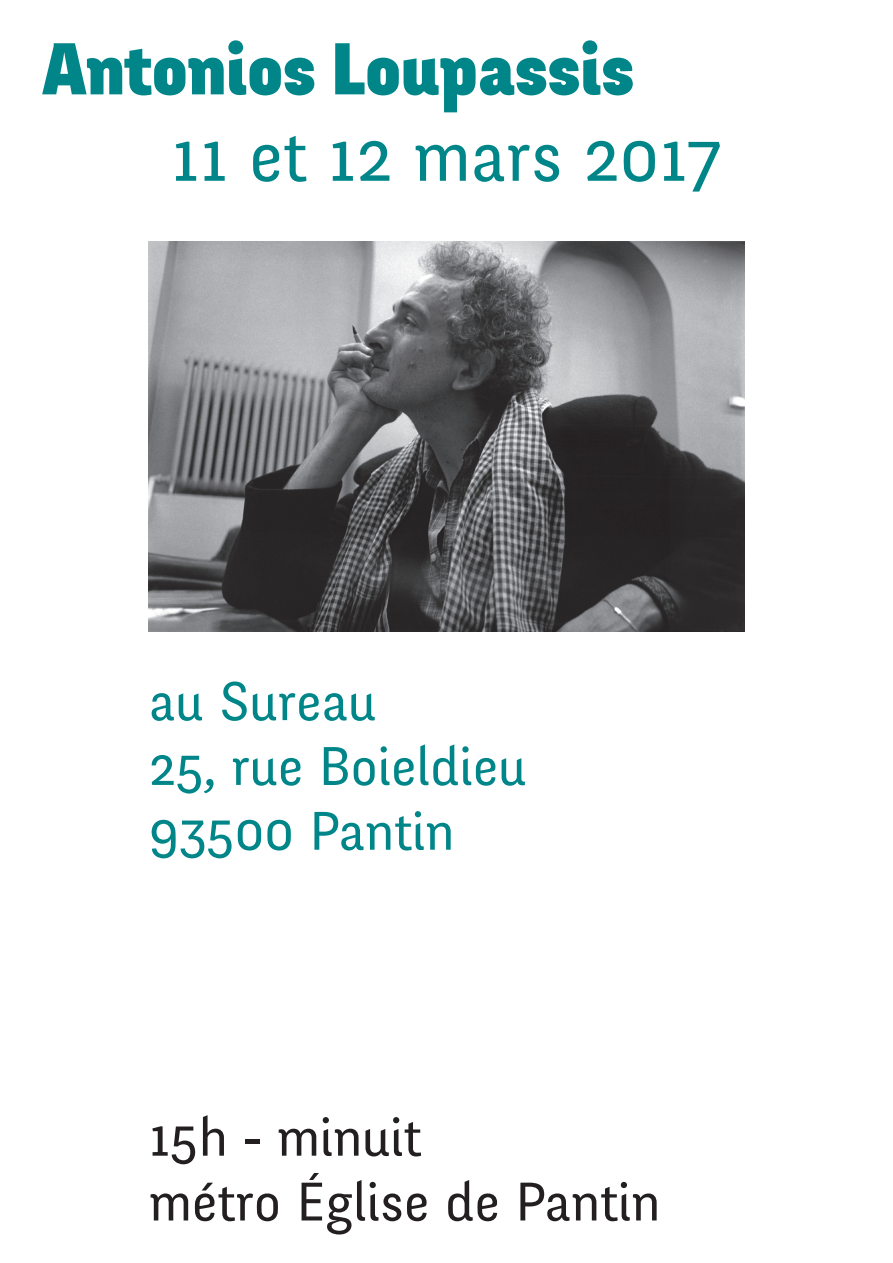
<style>
.page{position:relative;width:893px;height:1263px;background:#fff}
.page>*{position:absolute;margin:0;border:0;box-sizing:border-box;transform-origin:0 0}
.t1{font:900 72px "Fengardo Neue";color:#008689}
.t2{font:72px "Fengardo Neue";color:#008689}
.t3{font:54px/64.8px "Fengardo Neue";color:#008689}
.t4{font:54px/64.8px "Fengardo Neue";color:#231f20}
</style>
<div class="page">
<img style="left:149px;top:241px;width:595px;height:390px">
<h1 class="t1" style="left:43px;top:29px;width:593px">Antonios Loupassis</h1>
<h1 class="t2" style="left:171px;top:115px;width:552px">11 et 12 mars 2017</h1>
<p class="t3" style="left:149px;top:670px;width:379px">au Sureau<br>25, rue Boieldieu<br>93500 Pantin</p>
<p class="t4" style="left:149px;top:1106px;width:513px">15h - minuit<br>métro Église de Pantin</p>
</div>
